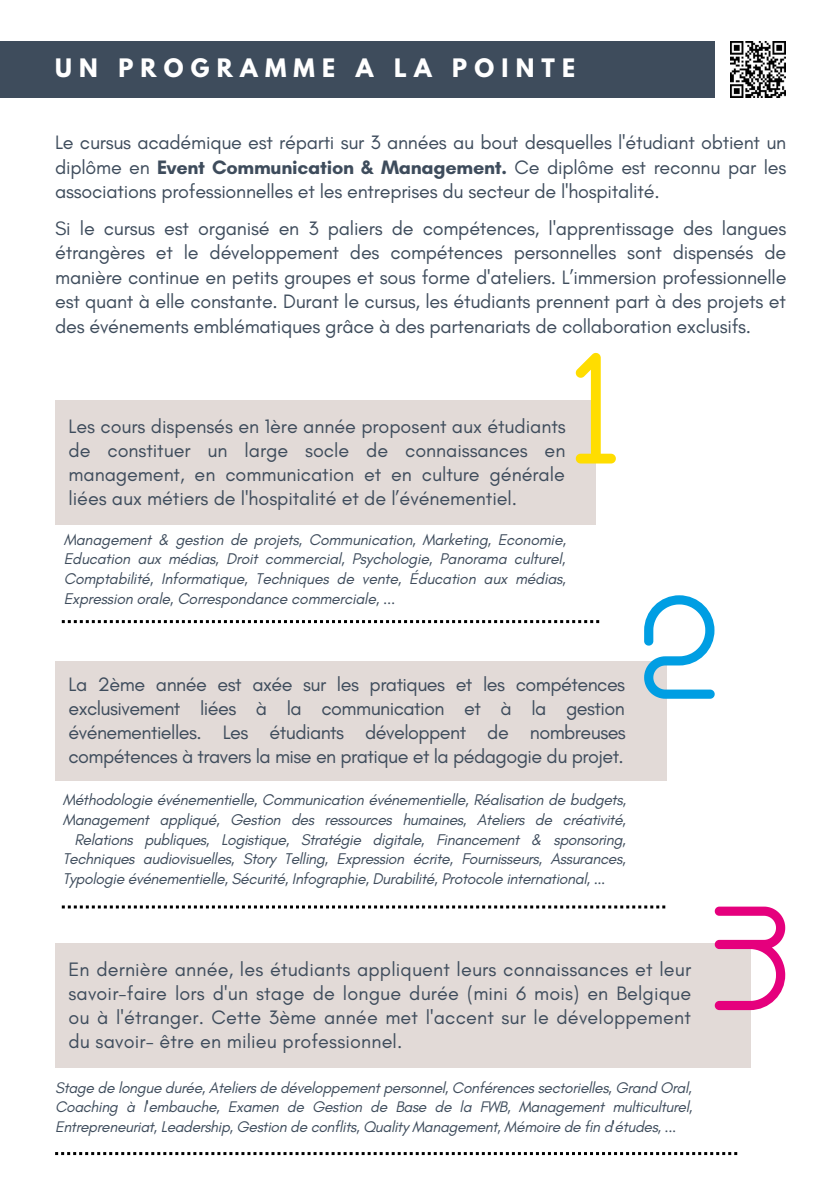
<style>
.page{position:relative;width:839px;height:1191px;background:#fff}
.page>*{position:absolute;margin:0;border:0;box-sizing:border-box;transform-origin:0 0}
.t1{font:700 22.6px "League Spartan";letter-spacing:.32em;color:#fff}
.t2{font:19.8px/24px "Glacial Indifference";letter-spacing:-.015em;color:#3e4c5c;text-align:justify}
.t3{font:italic 15.8px/19.8px "Glacial Indifference";letter-spacing:-.025em;color:#3e4c5c;text-align:justify}
.t4{font:italic 15.6px/19.6px "Glacial Indifference";letter-spacing:-.025em;color:#3e4c5c;text-align:justify}
.s1{font-weight:700}
</style>
<div class="page">
<div style="left:55px;top:401px;width:540px;height:124px;background:#e2dad7"></div>
<div style="left:55px;top:661px;width:611px;height:119px;background:#e2dad7"></div>
<div style="left:55px;top:944px;width:695px;height:124px;background:#e2dad7"></div>
<svg style="left:575px;top:353px;width:40px;height:111px"></svg>
<svg style="left:644px;top:595px;width:70px;height:104px"></svg>
<svg style="left:714px;top:907px;width:71px;height:103px"></svg>
<svg style="left:62px;top:620px;width:537px;height:3px"></svg>
<svg style="left:62px;top:905px;width:603px;height:3px"></svg>
<svg style="left:55px;top:1152px;width:682px;height:3px"></svg>
<div style="left:0;top:42px;width:714px;height:56px;background:#3e4c5c"></div>
<img style="left:730px;top:42px;width:55px;height:55px">
<p class="t1" style="left:55px;top:57px;width:521px">UN PROGRAMME A LA POINTE</p>
<p class="t2" style="left:55px;top:130px;width:732px">Le cursus académique est réparti sur 3 années au bout desquelles l'étudiant obtient un diplôme en <span class="s1">Event Communication &amp; Management.</span> Ce diplôme est reconnu par les associations professionnelles et les entreprises du secteur de l'hospitalité.</p>
<p class="t2" style="left:55px;top:216px;width:732px">Si le cursus est organisé en 3 paliers de compétences, l'apprentissage des langues étrangères et le développement des compétences personnelles sont dispensés de manière continue en petits groupes et sous forme d'ateliers. L’immersion professionnelle est quant à elle constante. Durant le cursus, les étudiants prennent part à des projets et des événements emblématiques grâce à des partenariats de collaboration exclusifs.</p>
<p class="t2" style="left:68px;top:414px;width:499px">Les cours dispensés en 1ère année proposent aux étudiants de constituer un large socle de connaissances en management, en communication et en culture générale liées aux métiers de l'hospitalité et de l’événementiel.</p>
<p class="t3" style="left:64px;top:529px;width:503px">Management &amp; gestion de projets, Communication, Marketing, Economie, Education aux médias, Droit commercial, Psychologie, Panorama culturel, Comptabilité, Informatique, Techniques de vente, Éducation aux médias, Expression orale, Correspondance commerciale, ...</p>
<p class="t2" style="left:68px;top:672px;width:559px">La 2ème année est axée sur les pratiques et les compétences exclusivement liées à la communication et à la gestion événementielles. Les étudiants développent de nombreuses compétences à travers la mise en pratique et la pédagogie du projet.</p>
<p class="t3" style="left:63px;top:790px;width:565px">Méthodologie événementielle, Communication événementielle, Réalisation de budgets,</p>
<p class="t3" style="left:63px;top:809px;width:564px">Management appliqué, Gestion des ressources humaines, Ateliers de créativité,</p>
<p class="t3" style="left:74px;top:829px;width:553px">Relations publiques, Logistique, Stratégie digitale, Financement &amp; sponsoring,</p>
<p class="t3" style="left:63px;top:849px;width:564px">Techniques audiovisuelles, Story Telling, Expression écrite, Fournisseurs, Assurances,</p>
<p class="t3" style="left:63px;top:869px;width:544px">Typologie événementielle, Sécurité, Infographie, Durabilité, Protocole international, ...</p>
<p class="t2" style="left:68px;top:957px;width:624px">En dernière année, les étudiants appliquent leurs connaissances et leur savoir-faire lors d'un stage de longue durée (mini 6 mois) en Belgique ou à l'étranger. Cette 3ème année met l'accent sur le développement du savoir- être en milieu professionnel.</p>
<p class="t4" style="left:55px;top:1077px;width:638px">Stage de longue durée, Ateliers de développement personnel, Conférences sectorielles, Grand Oral, Coaching à l'embauche, Examen de Gestion de Base de la FWB, Management multiculturel, Entrepreneuriat, Leadership, Gestion de conflits, Quality Management, Mémoire de fin d'études, ...</p>
</div>
